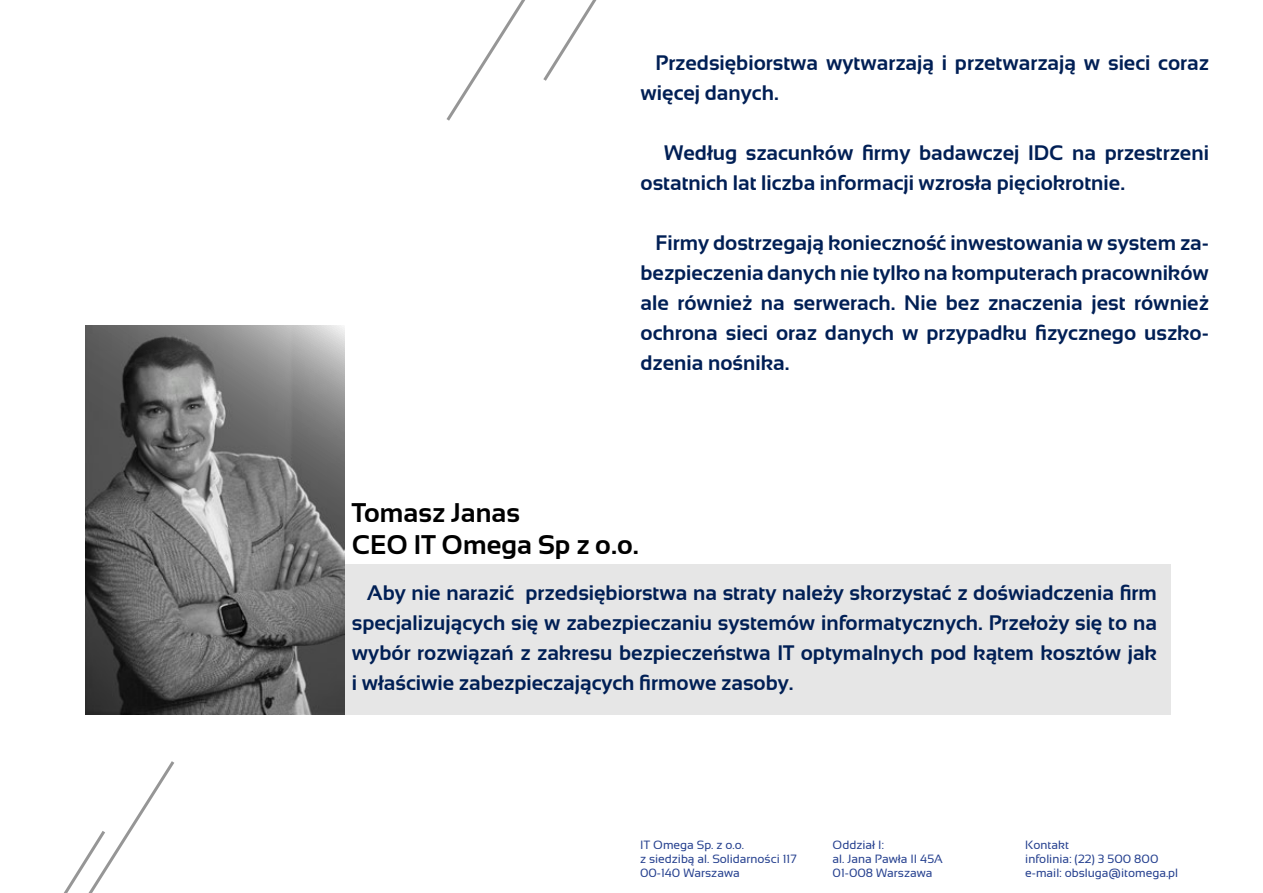
<style>
.page{position:relative;width:1263px;height:893px;background:#fff}
.page>*{position:absolute;margin:0;border:0;box-sizing:border-box;transform-origin:0 0}
.t1{font:700 27px/32.4px "Sansation";color:#000}
.t2{font:700 21px/30px "Sansation";color:#001f55}
.t3{font:12px/14.4px "Sansation";color:#25408f}
</style>
<div class="page">
<div style="left:335px;top:564px;width:836px;height:151px;background:#e6e6e6"></div>
<img style="left:85px;top:325px;width:259px;height:390px">
<svg style="left:64px;top:761px;width:111px;height:132px"></svg>
<svg style="left:446px;top:0;width:151px;height:121px"></svg>
<p class="t2" style="left:640px;top:48px;width:570px;text-indent:15px">Przedsiębiorstwa wytwarzają i przetwarzają w sieci coraz więcej danych.</p>
<p class="t2" style="left:640px;top:138px;width:570px;text-indent:24px">Według szacunków firmy badawczej IDC na przestrzeni ostatnich lat liczba informacji wzrosła pięciokrotnie.</p>
<p class="t2" style="left:640px;top:228px;width:570px;text-align:justify;text-indent:15px">Firmy dostrzegają konieczność inwestowania w system za&shy;bezpieczenia danych nie tylko na komputerach pracowników ale również na serwerach. Nie bez znaczenia jest również ochrona sieci oraz danych w przypadku fizycznego uszko&shy;dzenia nośnika.</p>
<p class="t1" style="left:352px;top:496px;width:289px">Tomasz Janas<br>CEO IT Omega Sp z o.o.</p>
<p class="t2" style="left:352px;top:578px;width:807px;text-align:justify;text-indent:15px">Aby nie narazić przedsiębiorstwa na straty należy skorzystać z doświadczenia firm specjalizujących się w zabezpieczaniu systemów informatycznych. Przełoży się to na wybór rozwiązań z zakresu bezpieczeństwa IT optymalnych pod kątem kosztów jak i właściwie zabezpieczających firmowe zasoby.</p>
<p class="t3" style="left:640px;top:837px;width:158px">IT Omega Sp. z o.o.<br>z siedzibą al. Solidarności 117<br>00-140 Warszawa</p>
<p class="t3" style="left:833px;top:837px;width:112px">Oddział I:<br>al. Jana Pawła II 45A<br>01-008 Warszawa</p>
<p class="t3" style="left:1025px;top:837px;width:154px">Kontakt<br>infolinia: (22) 3 500 800 e-mail: obsluga@itomega.pl</p>
</div>
